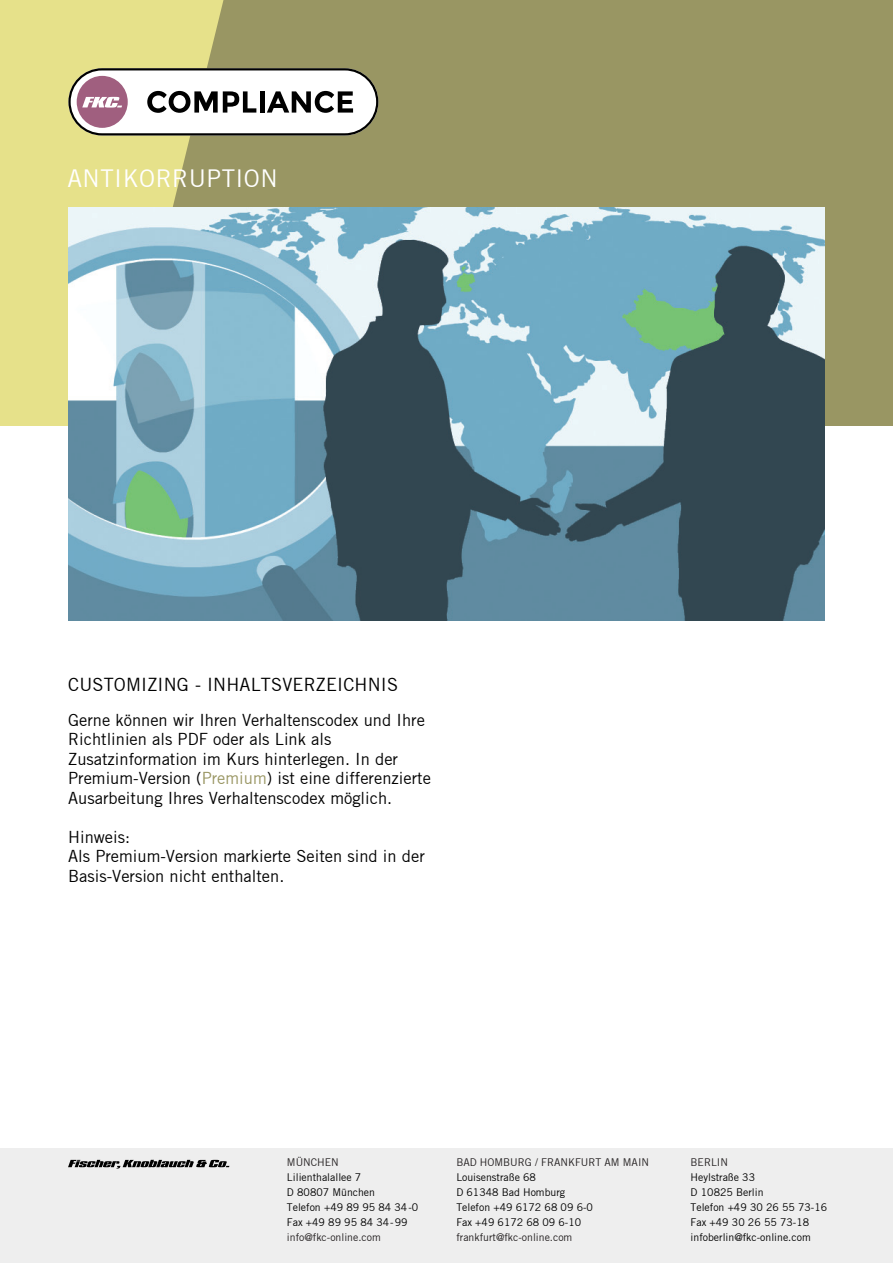
<style>
.page{position:relative;width:893px;height:1263px;background:#fff}
.page>*{position:absolute;margin:0;border:0;box-sizing:border-box;transform-origin:0 0}
.t1{font:24px "Trade Gothic";letter-spacing:.02em;color:#fff}
.t2{font:18px "Trade Gothic";letter-spacing:.01em;color:#000}
.t3{font:16.5px/19.5px "Trade Gothic";color:#000}
.t4{font:10.5px/15px "Trade Gothic";color:#000}
.t5{font:10.5px "Trade Gothic";color:#231f20}
.s1{color:#999663}
</style>
<div class="page">
<div style="left:0;top:0;width:893px;height:425px;background:#e6e18a"></div>
<svg style="left:97px;top:0;width:796px;height:425px;background:#9f9c66"></svg>
<div style="left:0;top:1148px;width:893px;height:115px;background:#eee"></div>
<svg style="left:68px;top:1160px;width:161px;height:8px"></svg>
<img style="left:68px;top:207px;width:757px;height:414px">
<svg style="left:68px;top:68px;width:310px;height:67px;background:#c9c3c2"></svg>
<h1 class="t1" style="left:68px;top:164px;width:212px">ANTIKORRUPTION</h1>
<p class="t2" style="left:68px;top:674px;width:331px">CUSTOMIZING - INHALTSVERZEICHNIS</p>
<p class="t3" style="left:68px;top:710px;width:364px">Gerne können wir Ihren Verhaltenscodex und Ihre Richtlinien als PDF oder als Link als Zusatzinformation im Kurs hinterlegen. In der Premium-Version (<span class="s1">Premium</span>) ist eine differenzierte Ausarbeitung Ihres Verhaltenscodex möglich.</p>
<p class="t3" style="left:68px;top:827px;width:358px">Hinweis:<br>Als Premium-Version markierte Seiten sind in der<br>Basis-Version nicht enthalten.</p>
<p class="t5" style="left:287px;top:1156px;width:53px">MÜNCHEN</p>
<p class="t4" style="left:287px;top:1169px;width:133px">Lilienthalallee 7<br>D 80807 München<br>Telefon +49 89 95 84 34-0<br>Fax +49 89 95 84 34-99</p>
<p class="t5" style="left:287px;top:1231px;width:95px">info@fkc-online.com</p>
<p class="t5" style="left:456px;top:1156px;width:194px">BAD HOMBURG / FRANKFURT AM MAIN</p>
<p class="t4" style="left:456px;top:1169px;width:138px">Louisenstraße 68<br>D 61348 Bad Homburg<br>Telefon +49 6172 68 09 6-0<br>Fax +49 6172 68 09 6-10</p>
<p class="t5" style="left:456px;top:1231px;width:118px">frankfurt@fkc-online.com</p>
<p class="t5" style="left:691px;top:1156px;width:39px">BERLIN</p>
<p class="t4" style="left:691px;top:1169px;width:138px">Heylstraße 33<br>D 10825 Berlin<br>Telefon +49 30 26 55 73-16<br>Fax +49 30 26 55 73-18 infoberlin@fkc-online.com</p>
</div>
